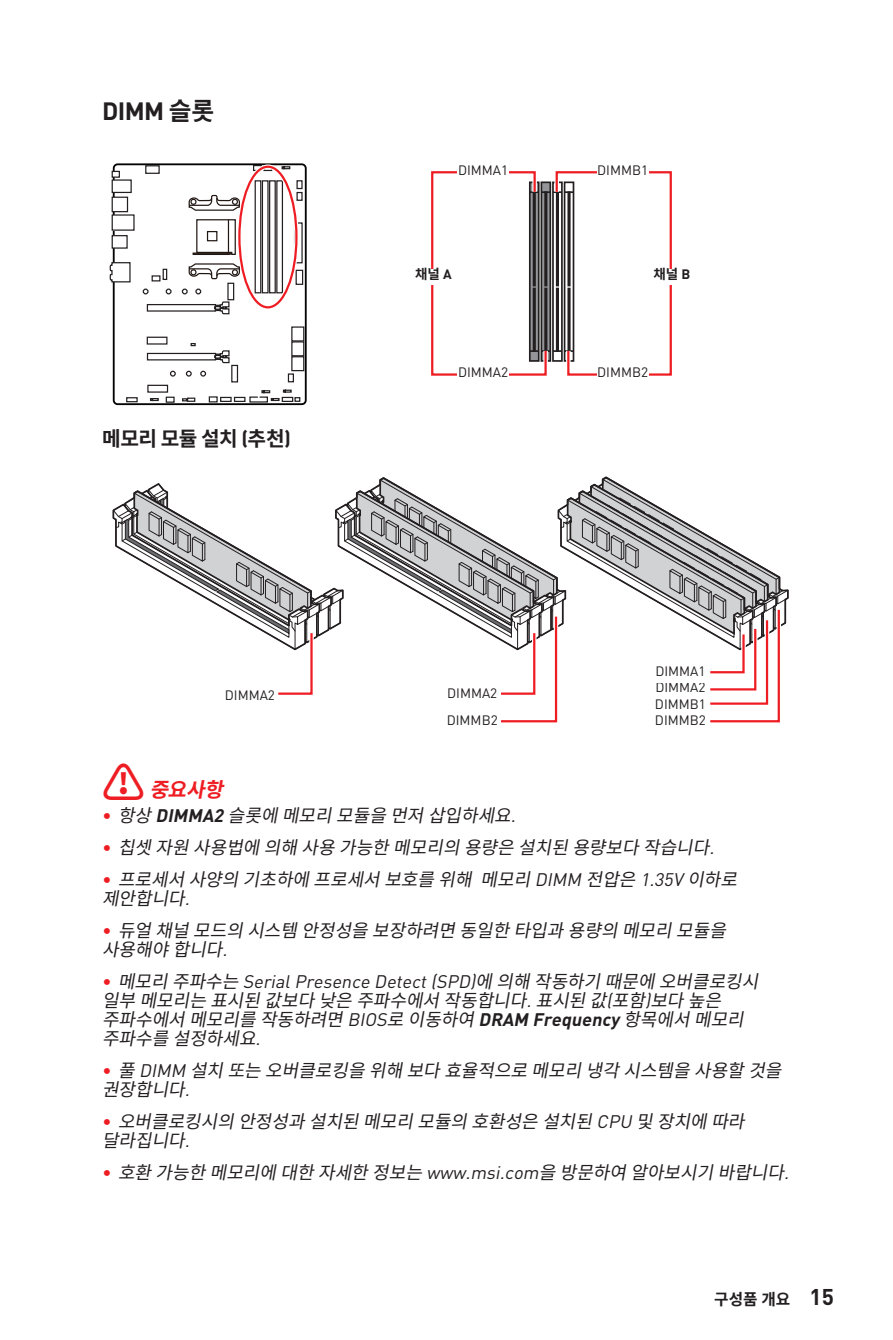
<style>
.page{position:relative;width:893px;height:1340px;background:#fff}
.page>*{position:absolute;margin:0;border:0;box-sizing:border-box;transform-origin:0 0}
.t1{font:700 24.75px "MSI Din Pro Noto CJK";letter-spacing:-.025em;color:#231f20}
.t2{font:700 20.25px "MSI Din Pro Noto CJK";letter-spacing:-.02em;color:#231f20}
.t3{font:italic 700 20.25px "MSI Din Pro Noto CJK";color:#ee1d23}
.t4{font:italic 18px/31.9px "MSI Din Pro Noto CJK";color:#231f20}
.t5{font:700 15.75px "MSI Din Pro Noto CJK";color:#231f20}
.t6{font:13.5px "MSI Din Pro Noto CJK";color:#231f20}
.t7{font:700 13.5px "MSI Din Pro Noto CJK";color:#231f20}
.s1{font-style:normal;font-size:42.75px}
.s2{font-weight:700;font-style:normal;color:#ee1d23}
.s3{font-weight:700}
.s4{font-size:22.5px}
</style>
<div class="page">
<div style="left:113px;top:163px;width:194px;height:242px;border:2px solid #030303;border-radius:4px"></div>
<div style="left:227px;top:283px;width:7px;height:17px;border:1px solid #231f20"></div>
<svg style="left:195px;top:288px;width:6px;height:6px"></svg>
<svg style="left:182px;top:288px;width:6px;height:6px"></svg>
<svg style="left:166px;top:288px;width:6px;height:6px"></svg>
<svg style="left:143px;top:288px;width:6px;height:6px"></svg>
<svg style="left:146px;top:301px;width:84px;height:14px"></svg>
<div style="left:112px;top:197px;width:15px;height:15px;background:#fff"></div>
<div style="left:112px;top:197px;width:16px;height:15px;border:1px solid #231f20"></div>
<div style="left:112px;top:180px;width:19px;height:12px;background:#fff"></div>
<div style="left:112px;top:179px;width:20px;height:14px;border:1px solid #231f20"></div>
<div style="left:112px;top:236px;width:15px;height:12px;background:#fff"></div>
<div style="left:112px;top:235px;width:16px;height:14px;border:1px solid #231f20"></div>
<div style="left:112px;top:215px;width:22px;height:15px;background:#fff"></div>
<div style="left:231px;top:365px;width:7px;height:17px;border:1px solid #231f20"></div>
<svg style="left:200px;top:371px;width:6px;height:5px"></svg>
<svg style="left:186px;top:371px;width:6px;height:5px"></svg>
<svg style="left:170px;top:371px;width:6px;height:5px"></svg>
<div style="left:255px;top:180px;width:6px;height:113px;border:1px solid #231f20"></div>
<div style="left:262px;top:180px;width:7px;height:113px;border:1px solid #231f20"></div>
<div style="left:269px;top:180px;width:7px;height:113px;border:1px solid #231f20"></div>
<div style="left:276px;top:180px;width:7px;height:113px;border:1px solid #231f20"></div>
<div style="left:147px;top:385px;width:21px;height:8px;border:1px solid #231f20"></div>
<div style="left:147px;top:336px;width:20px;height:8px;border:1px solid #231f20"></div>
<div style="left:163px;top:269px;width:4px;height:11px;border:1px solid #231f20"></div>
<svg style="left:293px;top:222px;width:10px;height:42px"></svg>
<svg style="left:151px;top:275px;width:10px;height:7px"></svg>
<svg style="left:296px;top:180px;width:7px;height:21px"></svg>
<svg style="left:252px;top:164px;width:21px;height:8px"></svg>
<div style="left:126px;top:397px;width:12px;height:5px;border:1px solid #231f20"></div>
<svg style="left:146px;top:343px;width:84px;height:21px"></svg>
<svg style="left:182px;top:398px;width:5px;height:3px"></svg>
<svg style="left:145px;top:164px;width:15px;height:10px"></svg>
<div style="left:220px;top:397px;width:12px;height:5px;border:1px solid #231f20"></div>
<div style="left:234px;top:397px;width:11px;height:5px;border:1px solid #231f20"></div>
<svg style="left:150px;top:398px;width:9px;height:3px"></svg>
<svg style="left:109px;top:261px;width:22px;height:22px"></svg>
<div style="left:291px;top:326px;width:13px;height:15px;border:1px solid #231f20"></div>
<div style="left:291px;top:341px;width:13px;height:15px;border:1px solid #231f20"></div>
<div style="left:291px;top:356px;width:13px;height:15px;border:1px solid #231f20"></div>
<svg style="left:208px;top:396px;width:10px;height:7px"></svg>
<svg style="left:165px;top:396px;width:10px;height:7px"></svg>
<svg style="left:287px;top:373px;width:7px;height:10px"></svg>
<svg style="left:282px;top:166px;width:8px;height:3px"></svg>
<div style="left:112px;top:171px;width:7px;height:6px;background:#fff"></div>
<div style="left:112px;top:171px;width:8px;height:7px;border:1px solid #231f20"></div>
<div style="left:296px;top:270px;width:7px;height:15px;border:1px solid #231f20"></div>
<svg style="left:192px;top:219px;width:44px;height:36px"></svg>
<hr style="left:228px;top:220px;width:1px;height:32px;background:#211814">
<div style="left:207px;top:231px;width:10px;height:10px;border:1px solid #211814"></div>
<svg style="left:188px;top:194px;width:52px;height:17px"></svg>
<svg style="left:188px;top:263px;width:52px;height:17px"></svg>
<svg style="left:249px;top:389px;width:51px;height:14px"></svg>
<div style="left:187px;top:397px;width:8px;height:5px;border:1px solid #231f20"></div>
<div style="left:237px;top:164px;width:62px;height:145px;border:4px solid #fff;border-radius:50%"></div>
<div style="left:238px;top:166px;width:60px;height:142px;border:2px solid #ee1d23;border-radius:50%"></div>
<svg style="left:431px;top:171px;width:241px;height:205px"></svg>
<div style="left:457px;top:166px;width:52px;height:16px;background:#fff"></div>
<div style="left:597px;top:166px;width:51px;height:16px;background:#fff"></div>
<div style="left:396px;top:269px;width:75px;height:16px;background:#fff"></div>
<div style="left:634px;top:269px;width:75px;height:16px;background:#fff"></div>
<div style="left:457px;top:368px;width:52px;height:15px;background:#fff"></div>
<div style="left:597px;top:368px;width:51px;height:15px;background:#fff"></div>
<svg style="left:112px;top:476px;width:677px;height:247px"></svg>
<div style="left:447px;top:715px;width:51px;height:16px;background:#fff"></div>
<div style="left:655px;top:715px;width:51px;height:16px;background:#fff"></div>
<div style="left:655px;top:699px;width:51px;height:16px;background:#fff"></div>
<div style="left:224px;top:690px;width:52px;height:16px;background:#fff"></div>
<div style="left:447px;top:688px;width:51px;height:16px;background:#fff"></div>
<div style="left:655px;top:683px;width:51px;height:15px;background:#fff"></div>
<div style="left:655px;top:666px;width:51px;height:16px;background:#fff"></div>
<h1 class="t1" style="left:102px;top:97px;width:114px">DIMM 슬롯</h1>
<p class="t2" style="left:102px;top:427px;width:191px">메모리 모듈 설치 (추천)</p>
<p class="t6" style="left:458px;top:163px;width:52px">DIMMA1</p>
<p class="t6" style="left:597px;top:163px;width:52px">DIMMB1</p>
<p class="t7" style="left:415px;top:266px;width:38px">채널 A</p>
<p class="t7" style="left:653px;top:266px;width:38px">채널 B</p>
<p class="t6" style="left:458px;top:365px;width:52px">DIMMA2</p>
<p class="t6" style="left:597px;top:365px;width:52px">DIMMB2</p>
<p class="t6" style="left:655px;top:663px;width:52px">DIMMA1</p>
<p class="t6" style="left:225px;top:687px;width:52px">DIMMA2</p>
<p class="t6" style="left:447px;top:685px;width:52px">DIMMA2</p>
<p class="t6" style="left:655px;top:680px;width:52px">DIMMA2</p>
<p class="t6" style="left:655px;top:696px;width:52px">DIMMB1</p>
<p class="t6" style="left:447px;top:712px;width:52px">DIMMB2</p>
<p class="t6" style="left:655px;top:712px;width:52px">DIMMB2</p>
<p class="t3" style="left:102px;top:777px;width:133px"><span class="s1">⚠</span> 중요사항</p>
<p class="t4" style="left:102px;top:800px;width:645px"><span class="s2">∙</span> 항상<span class="s3">DIMMA2</span>슬롯에메모리모듈을먼저삽입하세요.<br><span class="s2">∙</span> 칩셋자원사용법에의해사용가능한메모리의용량은설치된용량보다작습니다.<br><span class="s2">∙</span> 프로세서사양의기초하에프로세서보호를위해메모리DIMM전압은1.35V이하로</p>
<p class="t4" style="left:102px;top:882px;width:634px">제안합니다.<br><span class="s2">∙</span> 듀얼채널모드의시스템안정성을보장하려면동일한타입과용량의메모리모듈을</p>
<p class="t4" style="left:102px;top:934px;width:667px">사용해야합니다.<br><span class="s2">∙</span> 메모리주파수는SerialPresenceDetect(SPD)에의해작동하기때문에오버클로킹시</p>
<p class="t4" style="left:102px;top:991px;width:652px;line-height:19.1px">일부메모리는표시된값보다낮은주파수에서작동합니다.표시된값(포함)보다높은 주파수에서메모리를작동하려면BIOS로이동하여<span class="s3">DRAMFrequency</span>항목에서메모리 주파수를설정하세요.</p>
<p class="t4" style="left:102px;top:1061px;width:690px;line-height:19.1px"><span class="s2">∙</span> 풀DIMM설치또는오버클로킹을위해보다효율적으로메모리냉각시스템을사용할것을 권장합니다.</p>
<p class="t4" style="left:102px;top:1112px;width:653px;line-height:19.1px"><span class="s2">∙</span> 오버클로킹시의안정성과설치된메모리모듈의호환성은설치된CPU및장치에따라 달라집니다.</p>
<p class="t4" style="left:102px;top:1157px;width:697px"><span class="s2">∙</span> 호환가능한메모리에대한자세한정보는www.msi.com을방문하여알아보시기바랍니다.</p>
<p class="t5" style="left:714px;top:1289px;width:121px">구성품 개요 <span class="s4">15</span></p>
</div>
